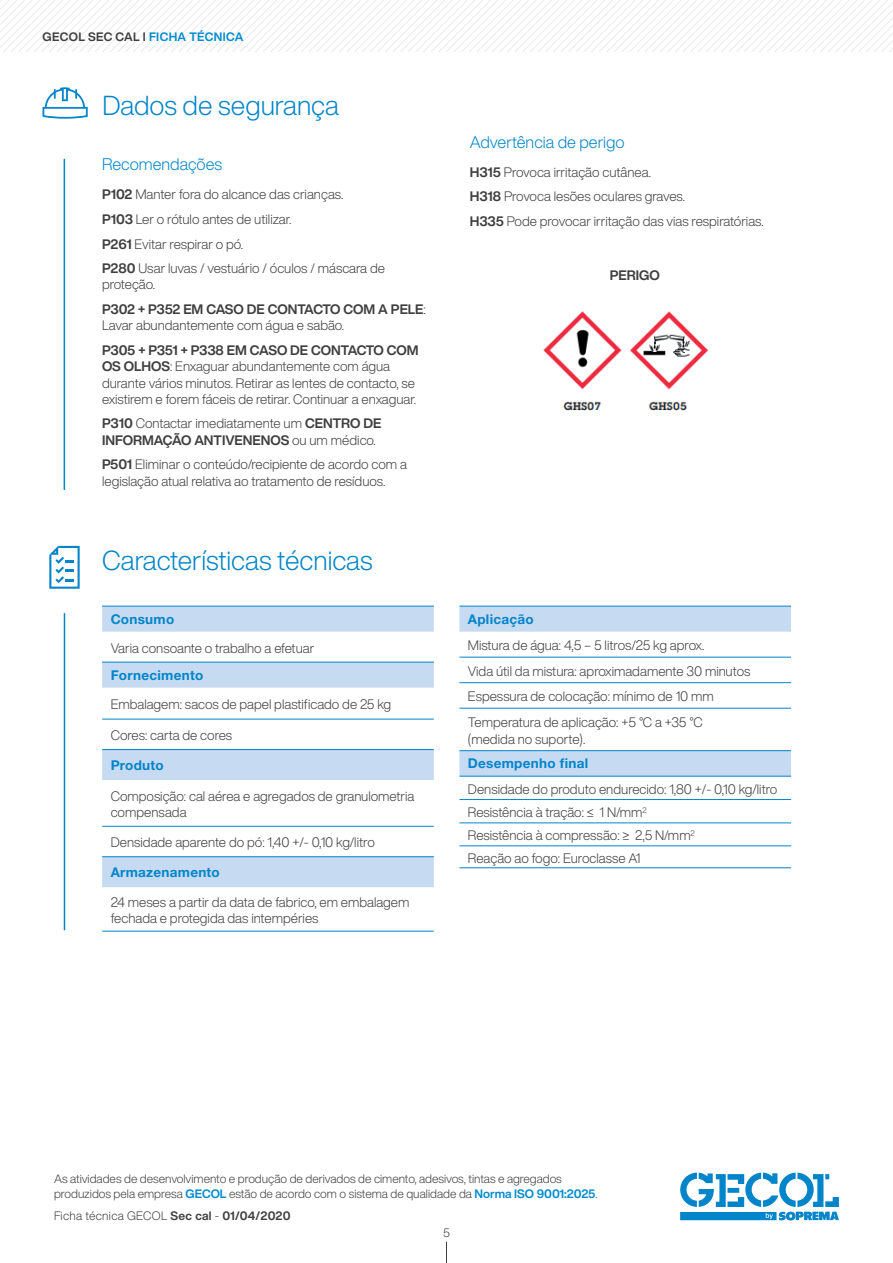
<style>
.page{position:relative;width:893px;height:1263px;background:#fff}
.page>*{position:absolute;margin:0;border:0;box-sizing:border-box;transform-origin:0 0}
.t1{font:300 27px "Helvetica Now Display";color:#0084ca}
.t2{font:300 16.5px "Helvetica Now Display";color:#0084ca}
.t3{font:300 13.5px/16.2px "Helvetica Now Display";color:#3e3e3f}
.t4{font:700 13.5px "Helvetica Neue LT Std";letter-spacing:.02em;color:#0084ca}
.t5{font:700 13.5px/24.8px "Helvetica Now Display";color:#3e3e3f}
.t6{font:300 12px/15px "Helvetica Now Display";color:#3e3e3f}
.t7{font:300 12px "Helvetica Now Display";letter-spacing:.025em;color:#3e3e3f}
.t8{font:700 12px "Helvetica Now Display";letter-spacing:.03em;color:#3e3e3f}
.s1{color:#008bcf}
.s2{font-weight:700}
.s3{font-weight:300}
.s4{font-weight:700;color:#008bcf}
</style>
<div class="page">
<svg style="left:446px;top:1242px;width:1px;height:21px"></svg>
<svg style="left:680px;top:1172px;width:159px;height:48px"></svg>
<svg style="left:0;top:0;width:893px;height:51px"></svg>
<hr style="left:64px;top:159px;width:1px;height:331px;background:#0084ca">
<svg style="left:102px;top:607px;width:332px;height:280px"></svg>
<hr style="left:102px;top:606px;width:332px;height:1px;background:#0084ca">
<hr style="left:102px;top:662px;width:332px;height:1px;background:#0084ca">
<hr style="left:102px;top:719px;width:332px;height:1px;background:#0084ca">
<hr style="left:102px;top:749px;width:332px;height:1px;background:#0084ca">
<hr style="left:102px;top:826px;width:332px;height:1px;background:#0084ca">
<hr style="left:102px;top:856px;width:332px;height:1px;background:#0084ca">
<hr style="left:102px;top:931px;width:332px;height:1px;background:#0084ca">
<svg style="left:459px;top:607px;width:332px;height:50px"></svg>
<svg style="left:459px;top:683px;width:332px;height:141px"></svg>
<hr style="left:459px;top:750px;width:332px;height:1px;background:#0084ca">
<hr style="left:459px;top:867px;width:332px;height:1px;background:#0084ca">
<hr style="left:459px;top:657px;width:332px;height:1px;background:#0084ca">
<hr style="left:459px;top:682px;width:332px;height:1px;background:#0084ca">
<hr style="left:459px;top:708px;width:332px;height:1px;background:#0084ca">
<hr style="left:459px;top:776px;width:332px;height:1px;background:#0084ca">
<hr style="left:459px;top:799px;width:332px;height:1px;background:#0084ca">
<hr style="left:459px;top:822px;width:332px;height:1px;background:#0084ca">
<hr style="left:459px;top:845px;width:332px;height:1px;background:#0084ca">
<hr style="left:459px;top:606px;width:332px;height:1px;background:#0084ca">
<hr style="left:64px;top:613px;width:1px;height:317px;background:#0084ca">
<svg style="left:49px;top:546px;width:31px;height:43px"></svg>
<img style="left:543px;top:311px;width:166px;height:100px">
<svg style="left:43px;top:87px;width:45px;height:32px"></svg>
<p class="t8" style="left:43px;top:28px;width:202px">GECOL SEC CAL I <span class="s1">FICHA TÉCNICA</span></p>
<h1 class="t1" style="left:102px;top:87px;width:238px">Dados de segurança</h1>
<p class="t2" style="left:102px;top:153px;width:122px">Recomendações</p>
<p class="t3" style="left:102px;top:182px;width:284px;line-height:24.8px"><span class="s2">P102</span> Manter fora do alcance das crianças.<br><span class="s2">P103</span> Ler o rótulo antes de utilizar.<br><span class="s2">P261</span> Evitar respirar o pó.<br><span class="s2">P280</span> Usar luvas / vestuário / óculos / máscara de</p>
<p class="t5" style="left:102px;top:272px;width:325px"><span class="s3">proteção.<br></span>P302 + P352 EM CASO DE CONTACTO COM A PELE<span class="s3">:</span></p>
<p class="t3" style="left:102px;top:317px;width:244px">Lavar abundantemente com água e sabão.</p>
<p class="t3" style="left:102px;top:342px;width:318px"><span class="s2">P305 + P351 + P338 EM CASO DE CONTACTO COM OS OLHOS</span>: Enxaguar abundantemente com água durante vários minutos. Retirar as lentes de contacto, se existirem e forem fáceis de retirar. Continuar a enxaguar.</p>
<p class="t3" style="left:102px;top:415px;width:281px"><span class="s2">P310</span> Contactar imediatamente um <span class="s2">CENTRO DE<br>INFORMAÇÃO ANTIVENENOS</span> ou um médico.</p>
<p class="t3" style="left:102px;top:456px;width:306px"><span class="s2">P501</span> Eliminar o conteúdo/recipiente de acordo com a legislação atual relativa ao tratamento de resíduos.</p>
<h1 class="t1" style="left:102px;top:541px;width:272px">Características técnicas</h1>
<p class="t4" style="left:111px;top:611px;width:65px">Consumo</p>
<p class="t3" style="left:111px;top:639px;width:205px">Varia consoante o trabalho a efetuar</p>
<p class="t4" style="left:111px;top:667px;width:94px">Fornecimento</p>
<p class="t3" style="left:111px;top:696px;width:282px">Embalagem: sacos de papel plastificado de 25 kg</p>
<p class="t3" style="left:111px;top:727px;width:123px">Cores: carta de cores</p>
<p class="t4" style="left:111px;top:757px;width:55px">Produto</p>
<p class="t3" style="left:111px;top:788px;width:305px">Composição: cal aérea e agregados de granulometria compensada</p>
<p class="t3" style="left:111px;top:834px;width:266px">Densidade aparente do pó: 1,40 +/- 0,10 kg/litro</p>
<p class="t4" style="left:111px;top:864px;width:111px">Armazenamento</p>
<p class="t3" style="left:111px;top:893px;width:300px">24 meses a partir da data de fabrico, em embalagem fechada e protegida das intempéries</p>
<p class="t2" style="left:470px;top:130px;width:157px">Advertência de perigo</p>
<p class="t3" style="left:470px;top:159px;width:296px;line-height:24.8px"><span class="s2">H315</span> Provoca irritação cutânea.<br><span class="s2">H318</span> Provoca lesões oculares graves.<br><span class="s2">H335</span> Pode provocar irritação das vias respiratórias.</p>
<p class="t5" style="left:610px;top:262px;width:52px">PERIGO</p>
<p class="t4" style="left:468px;top:611px;width:67px">Aplicação</p>
<p class="t3" style="left:468px;top:632px;width:284px;line-height:25.7px">Mistura de água: 4,5 – 5 litros/25 kg aprox.<br>Vida útil da mistura: aproximadamente 30 minutos Espessura de colocação: mínimo de 10 mm Temperatura de aplicação: +5 °C a +35 °C</p>
<p class="t3" style="left:468px;top:730px;width:119px">(medida no suporte).</p>
<p class="t4" style="left:468px;top:755px;width:122px">Desempenho final</p>
<p class="t3" style="left:468px;top:777px;width:311px;line-height:23px">Densidade do produto endurecido: 1,80 +/- 0,10 kg/litro Resistência à tração: ≤ 1 N/mm<sup>2<br></sup>Resistência à compressão: ≥ 2,5 N/mm<sup>2<br></sup>Reação ao fogo: Euroclasse A1</p>
<p class="t6" style="left:54px;top:1171px;width:545px">As atividades de desenvolvimento e produção de derivados de cimento, adesivos, tintas e agregados produzidos pela empresa <span class="s4">GECOL</span> estão de acordo com o sistema de qualidade da <span class="s4">Norma ISO 9001:2025</span>.</p>
<p class="t7" style="left:54px;top:1208px;width:238px">Ficha técnica GECOL <span class="s2">Sec cal</span> - <span class="s2">01/04/2020</span></p>
<p class="t6" style="left:443px;top:1225px;width:8px">5</p>
</div>
